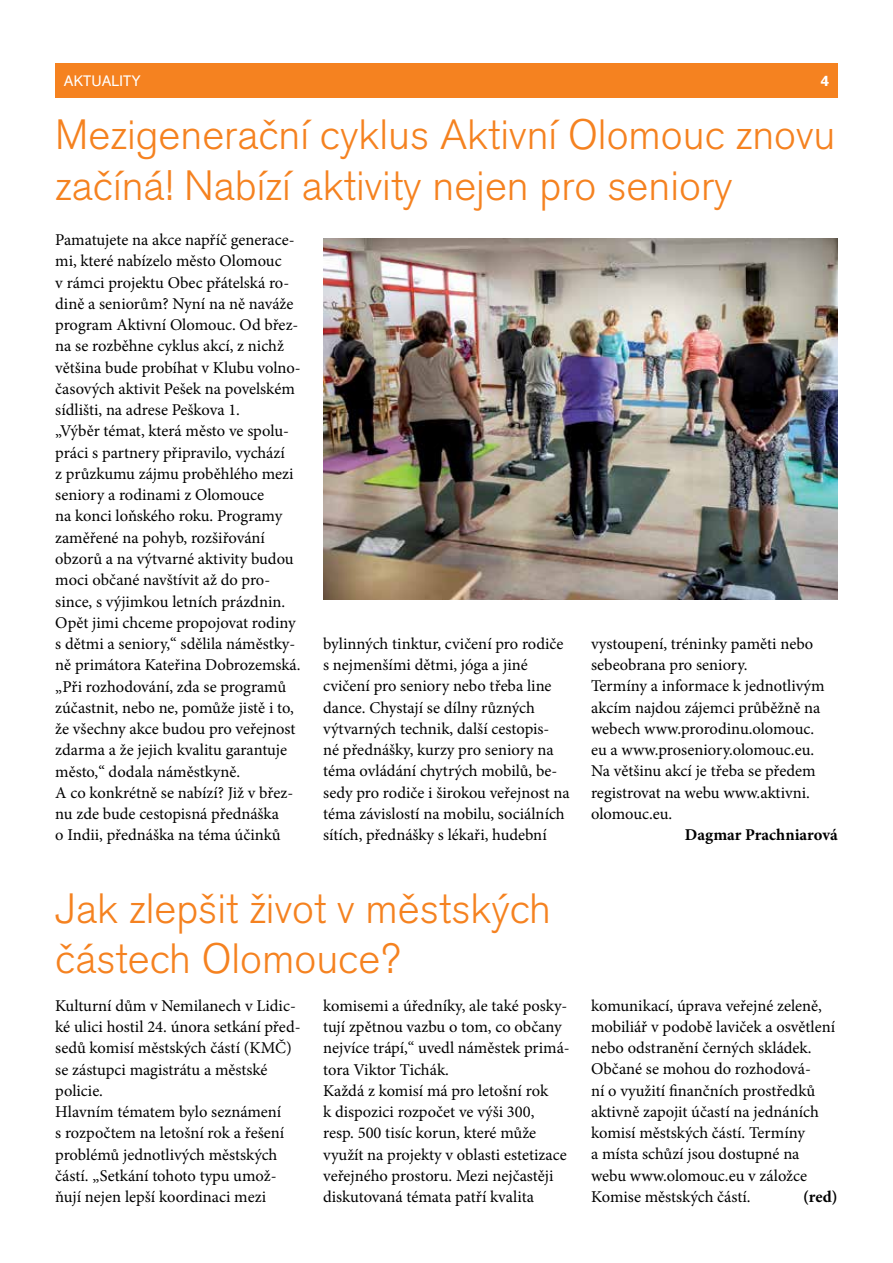
<style>
.page{position:relative;width:893px;height:1263px;background:#fff}
.page>*{position:absolute;margin:0;border:0;box-sizing:border-box;transform-origin:0 0}
.t1{font:300 42px/50.4px "Akzidenz Grotesk Pro";color:#f58220}
.t2{font:16.5px/21.3px "Minion Pro";color:#000}
.t3{font:700 16.5px "Minion Pro";color:#000}
.t4{font:15px "Akzidenz Grotesk Pro";letter-spacing:.01em;color:#fff}
.t5{font:700 15px "Akzidenz Grotesk Pro";color:#fff}
</style>
<div class="page">
<div style="left:55px;top:64px;width:783px;height:34px;background:#f58220"></div>
<img style="left:323px;top:238px;width:515px;height:362px">
<p class="t4" style="left:64px;top:71px;width:78px">Aktuality</p>
<p class="t5" style="left:821px;top:71px;width:10px">4</p>
<h1 class="t1" style="left:55px;top:109px;width:782px">Mezigenerační cyklus Aktivní Olomouc znovu začíná! Nabízí aktivity nejen pro seniory</h1>
<p class="t2" style="left:55px;top:229px;width:247px">Pamatujete na akce napříč generace&shy;mi, které nabízelo město Olomouc<br>v rámci projektu Obec přátelská ro&shy;dině a seniorům? Nyní na ně naváže program Aktivní Olomouc. Od břez&shy;na se rozběhne cyklus akcí, z nichž většina bude probíhat v Klubu volno&shy;časových aktivit Pešek na povelském sídlišti, na adrese Peškova 1.<br>„Výběr témat, která město ve spolu&shy;práci s partnery připravilo, vychází<br>z průzkumu zájmu proběhlého mezi seniory a rodinami z Olomouce<br>na konci loňského roku. Programy zaměřené na pohyb, rozšiřování obzorů a na výtvarné aktivity budou moci občané navštívit až do pro&shy;since, s výjimkou letních prázdnin.<br>Opět jimi chceme propojovat rodiny s dětmi a seniory,“ sdělila náměstky&shy;ně primátora Kateřina Dobrozemská. „Při rozhodování, zda se programů zúčastnit, nebo ne, pomůže jistě i to, že všechny akce budou pro veřejnost zdarma a že jejich kvalitu garantuje město,“ dodala náměstkyně.<br>A co konkrétně se nabízí? Již v břez&shy;nu zde bude cestopisná přednáška<br>o Indii, přednáška na téma účinků</p>
<p class="t2" style="left:323px;top:633px;width:248px">bylinných tinktur, cvičení pro rodiče s nejmenšími dětmi, jóga a jiné cvičení pro seniory nebo třeba line dance. Chystají se dílny různých výtvarných technik, další cestopis-<br>né přednášky, kurzy pro seniory na téma ovládání chytrých mobilů, be&shy;sedy pro rodiče i širokou veřejnost na téma závislostí na mobilu, sociálních sítích, přednášky s lékaři, hudební</p>
<p class="t2" style="left:591px;top:633px;width:235px">vystoupení, tréninky paměti nebo sebeobrana pro seniory.<br>Termíny a informace k jednotlivým akcím najdou zájemci průběžně na webech www.prorodinu.olomouc. eu a www.proseniory.olomouc.eu.<br>Na většinu akcí je třeba se předem registrovat na webu www.aktivni. olomouc.eu.</p>
<p class="t3" style="left:685px;top:823px;width:154px">Dagmar Prachniarová</p>
<h1 class="t1" style="left:55px;top:883px;width:497px">Jak zlepšit život v městských částech Olomouce?</h1>
<p class="t2" style="left:55px;top:995px;width:247px">Kulturní dům v Nemilanech v Lidic&shy;ké ulici hostil 24. února setkání před&shy;sedů komisí městských částí (KMČ) se zástupci magistrátu a městské policie.<br>Hlavním tématem bylo seznámení<br>s rozpočtem na letošní rok a řešení problémů jednotlivých městských částí. „Setkání tohoto typu umož&shy;ňují nejen lepší koordinaci mezi</p>
<p class="t2" style="left:323px;top:995px;width:248px">komisemi a úředníky, ale také posky&shy;tují zpětnou vazbu o tom, co občany nejvíce trápí,“ uvedl náměstek primá&shy;tora Viktor Tichák.<br>Každá z komisí má pro letošní rok<br>k dispozici rozpočet ve výši 300,<br>resp. 500 tisíc korun, které může využít na projekty v oblasti estetizace veřejného prostoru. Mezi nejčastěji diskutovaná témata patří kvalita</p>
<p class="t2" style="left:591px;top:995px;width:246px">komunikací, úprava veřejné zeleně, mobiliář v podobě laviček a osvětlení nebo odstranění černých skládek.<br>Občané se mohou do rozhodová-<br>ní o využití finančních prostředků aktivně zapojit účastí na jednáních komisí městských částí. Termíny<br>a místa schůzí jsou dostupné na webu www.olomouc.eu v záložce<br>Komise městských částí.</p>
<p class="t3" style="left:803px;top:1185px;width:36px">(red)</p>
</div>
